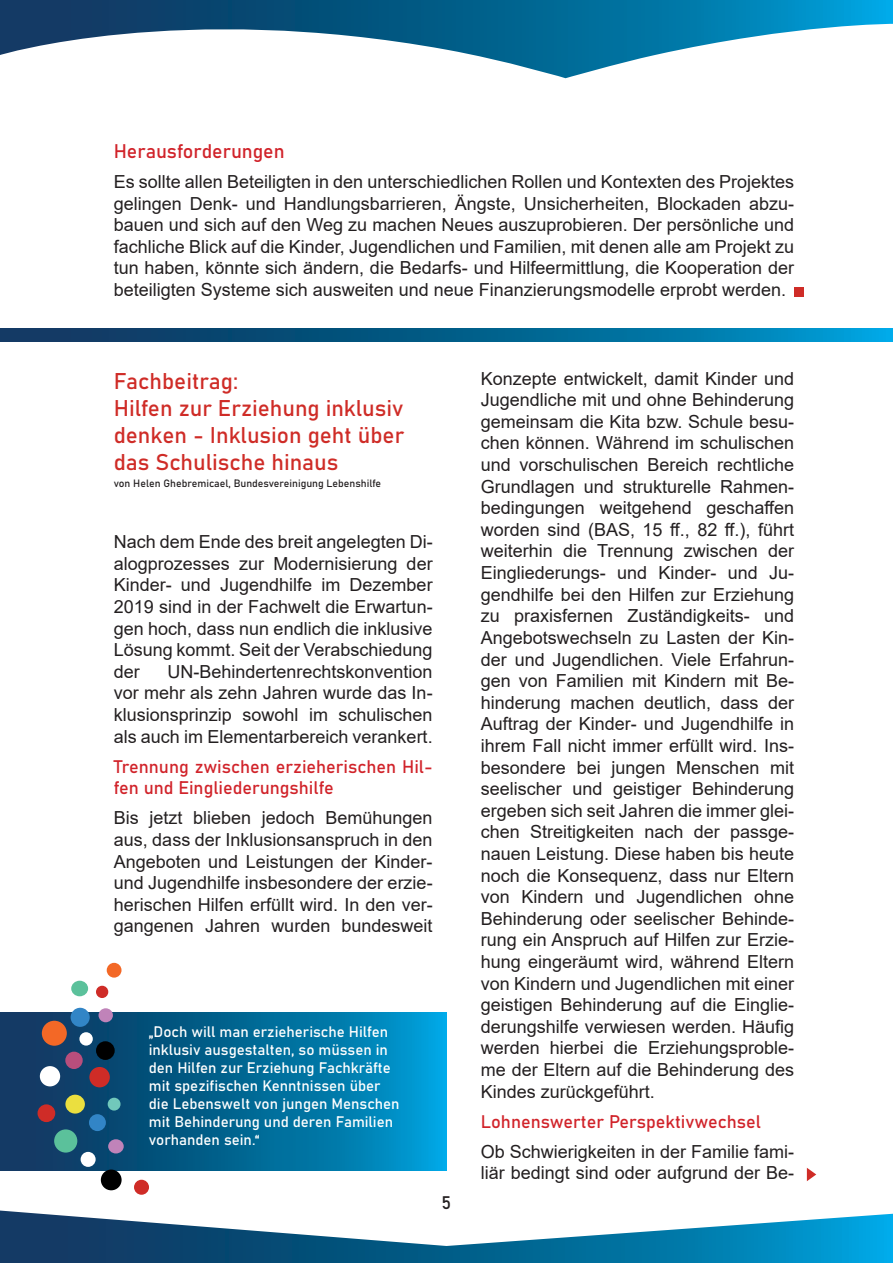
<style>
.page{position:relative;width:893px;height:1263px;background:#fff}
.page>*{position:absolute;margin:0;border:0;box-sizing:border-box;transform-origin:0 0}
.t1{font:22.5px/27px "Bahnschrift";color:#cf2c27;text-align:justify}
.t2{font:19.5px "Bahnschrift";color:#d1232a}
.t3{font:18px/21.6px "Arial";color:#231f20;text-align:justify}
.t4{font:18px/21.6px "Bahnschrift";color:#d1232a}
.t5{font:18px "Bahnschrift";color:#231f20}
.t6{font:15px/18px "Bahnschrift";color:#fff}
.t7{font:10.5px "Bahnschrift";color:#231f20}
</style>
<div class="page">
<svg style="left:0;top:1210px;width:893px;height:53px"></svg>
<svg style="left:0;top:0;width:893px;height:78px"></svg>
<svg style="left:0;top:1012px;width:446px;height:159px;background:#046694"></svg>
<div style="left:89px;top:1114px;width:17px;height:17px;background:#3285c6;border-radius:50%"></div>
<div style="left:38px;top:1104px;width:17px;height:18px;background:#cf2c27;border-radius:50%"></div>
<div style="left:101px;top:1169px;width:21px;height:21px;background:#000;border-radius:50%"></div>
<div style="left:71px;top:1008px;width:19px;height:19px;background:#3285c6;border-radius:50%"></div>
<div style="left:54px;top:1129px;width:23px;height:23px;background:#5bc19b;border-radius:50%"></div>
<div style="left:65px;top:1052px;width:18px;height:17px;background:#b84e7c;border-radius:50%"></div>
<div style="left:108px;top:1098px;width:13px;height:12px;background:#71c8bb;border-radius:50%"></div>
<div style="left:89px;top:1067px;width:21px;height:20px;background:#cf2c27;border-radius:50%"></div>
<div style="left:42px;top:1021px;width:25px;height:25px;background:#f36826;border-radius:50%"></div>
<div style="left:96px;top:1041px;width:19px;height:19px;background:#000;border-radius:50%"></div>
<div style="left:65px;top:1095px;width:20px;height:18px;background:#ebdf3f;border-radius:50%"></div>
<div style="left:40px;top:1066px;width:20px;height:20px;background:#fff;border-radius:50%"></div>
<div style="left:79px;top:1032px;width:14px;height:13px;background:#fff;border-radius:50%"></div>
<div style="left:107px;top:963px;width:15px;height:14px;background:#f36826;border-radius:50%"></div>
<div style="left:134px;top:1180px;width:15px;height:15px;background:#cf2c27;border-radius:50%"></div>
<div style="left:71px;top:981px;width:17px;height:15px;background:#5bc19b;border-radius:50%"></div>
<div style="left:99px;top:1008px;width:14px;height:14px;background:#c083b9;border-radius:50%"></div>
<div style="left:108px;top:1139px;width:16px;height:14px;background:#c083b9;border-radius:50%"></div>
<div style="left:81px;top:1152px;width:15px;height:15px;background:#fff;border-radius:50%"></div>
<div style="left:96px;top:986px;width:12px;height:12px;background:#cf2c27;border-radius:50%"></div>
<svg style="left:807px;top:1168px;width:9px;height:13px"></svg>
<svg style="left:0;top:328px;width:893px;height:13px;background:#04618f"></svg>
<div style="left:794px;top:287px;width:10px;height:9px;background:#cf2c27"></div>
<p class="t2" style="left:114px;top:139px;width:172px">Herausforderungen</p>
<p class="t3" style="left:114px;top:171px;width:682px">Es sollte allen Beteiligten in den unterschiedlichen Rollen und Kontexten des Projektes gelingen Denk- und Handlungsbarrieren, Ängste, Unsicherheiten, Blockaden abzu&shy;bauen und sich auf den Weg zu machen Neues auszuprobieren. Der persönliche und fachliche Blick auf die Kinder, Jugendlichen und Familien, mit denen alle am Projekt zu tun haben, könnte sich ändern, die Bedarfs- und Hilfeermittlung, die Kooperation der beteiligten Systeme sich ausweiten und neue Finanzierungsmodelle erprobt werden.</p>
<p class="t1" style="left:114px;top:368px;width:126px">Fachbeitrag:</p>
<p class="t1" style="left:114px;top:395px;width:292px">Hilfen zur Erziehung inklusiv denken - Inklusion geht über das Schulische hinaus</p>
<p class="t7" style="left:114px;top:477px;width:269px">von Helen Ghebremicael, Bundesvereinigung Lebenshilfe</p>
<p class="t3" style="left:114px;top:531px;width:320px">Nach dem Ende des breit angelegten Di&shy;alogprozesses zur Modernisierung der Kinder- und Jugendhilfe im Dezember 2019 sind in der Fachwelt die Erwartun&shy;gen hoch, dass nun endlich die inklusive Lösung kommt. Seit der Verabschiedung der</p>
<p class="t3" style="left:114px;top:660px;width:320px;text-indent:54px">UN-Behindertenrechtskonvention vor mehr als zehn Jahren wurde das In&shy;klusionsprinzip sowohl im schulischen als auch im Elementarbereich verankert.</p>
<p class="t4" style="left:114px;top:755px;width:320px">Trennung zwischen erzieherischen Hil&shy;fen und Eingliederungshilfe</p>
<p class="t3" style="left:114px;top:807px;width:320px">Bis jetzt blieben jedoch Bemühungen aus, dass der Inklusionsanspruch in den Angeboten und Leistungen der Kinder&shy;und Jugendhilfe insbesondere der erzie&shy;herischen Hilfen erfüllt wird. In den ver&shy;gangenen Jahren wurden bundesweit</p>
<p class="t6" style="left:149px;top:1022px;width:252px">„Doch will man erzieherische Hilfen inklusiv ausgestalten, so müssen in den Hilfen zur Erziehung Fachkräfte mit spezifischen Kenntnissen über die Lebenswelt von jungen Menschen mit Behinderung und deren Familien vorhanden sein.“</p>
<p class="t5" style="left:442px;top:1191px;width:11px">5</p>
<p class="t3" style="left:481px;top:367px;width:315px">Konzepte entwickelt, damit Kinder und Jugendliche mit und ohne Behinderung gemeinsam die Kita bzw. Schule besu&shy;chen können. Während im schulischen und vorschulischen Bereich rechtliche Grundlagen und strukturelle Rahmen&shy;bedingungen weitgehend geschaffen worden sind (BAS, 15 ff., 82 ff.), führt weiterhin die Trennung zwischen der Eingliederungs- und Kinder- und Ju&shy;gendhilfe bei den Hilfen zur Erziehung zu praxisfernen Zuständigkeits- und Angebotswechseln zu Lasten der Kin&shy;der und Jugendlichen. Viele Erfahrun&shy;gen von Familien mit Kindern mit Be&shy;hinderung machen deutlich, dass der Auftrag der Kinder- und Jugendhilfe in ihrem Fall nicht immer erfüllt wird. Ins&shy;besondere bei jungen Menschen mit seelischer und geistiger Behinderung ergeben sich seit Jahren die immer glei&shy;chen Streitigkeiten nach der passge&shy;nauen Leistung. Diese haben bis heute noch die Konsequenz, dass nur Eltern von Kindern und Jugendlichen ohne Behinderung oder seelischer Behinde&shy;rung ein Anspruch auf Hilfen zur Erzie&shy;hung eingeräumt wird, während Eltern von Kindern und Jugendlichen mit einer geistigen Behinderung auf die Einglie&shy;derungshilfe verwiesen werden. Häufig werden hierbei die Erziehungsproble&shy;me der Eltern auf die Behinderung des Kindes zurückgeführt.</p>
<p class="t4" style="left:481px;top:1110px;width:282px">Lohnenswerter Perspektivwechsel</p>
<p class="t3" style="left:481px;top:1140px;width:315px">Ob Schwierigkeiten in der Familie fami&shy;liär bedingt sind oder aufgrund der Be-</p>
</div>
